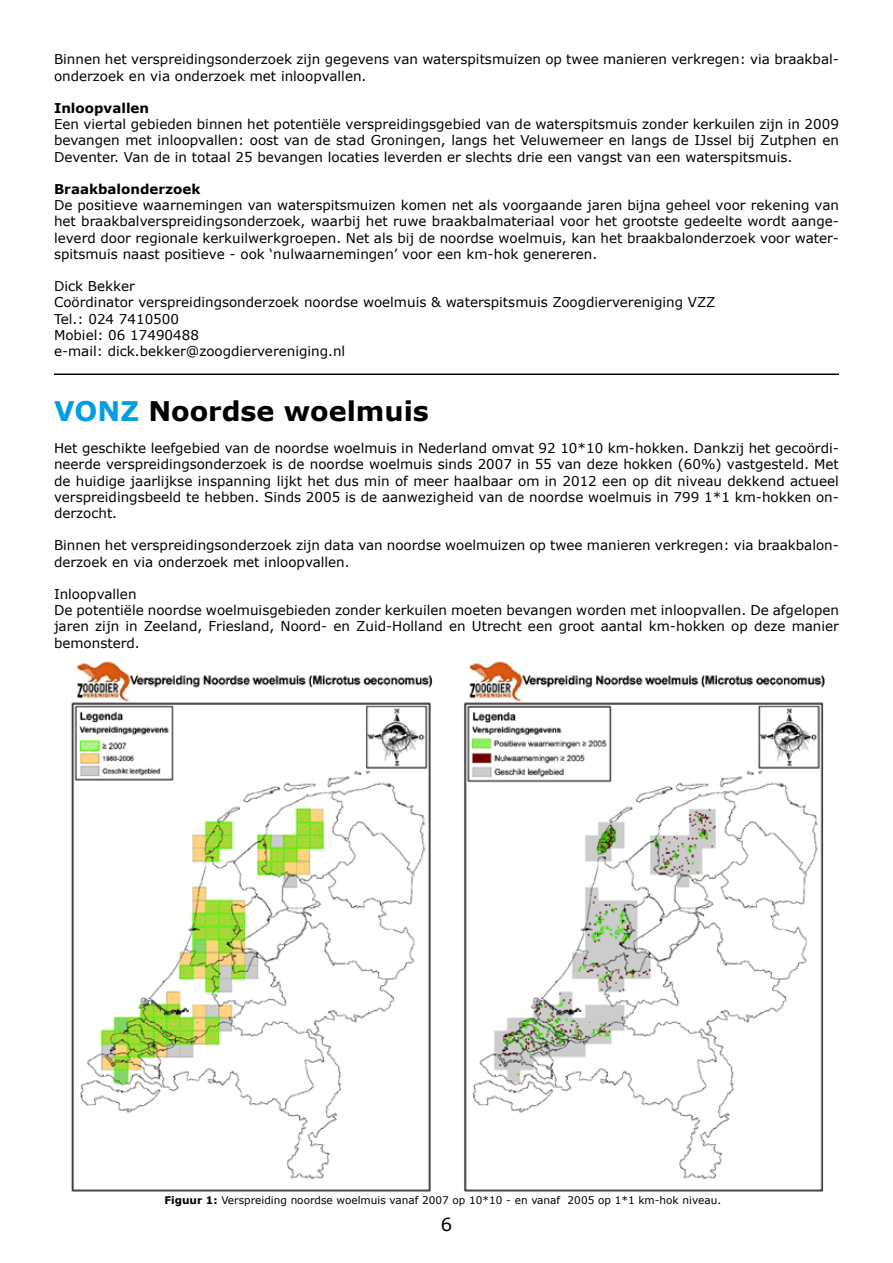
<style>
.page{position:relative;width:893px;height:1263px;background:#fff}
.page>*{position:absolute;margin:0;border:0;box-sizing:border-box;transform-origin:0 0}
.t1{font:700 27px "Verdana";color:#000}
.t2{font:18px "Verdana";color:#000}
.t3{font:13.5px/16.2px "Verdana";color:#000}
.t4{font:700 13.5px "Verdana";color:#000}
.t5{font:10.5px "Verdana";color:#000}
.s1{color:#009ee0}
.s2{font-weight:700}
</style>
<div class="page">
<hr style="left:54px;top:373px;width:785px;height:2px;background:#000">
<img style="left:71px;top:661px;width:754px;height:531px">
<p class="t3" style="left:54px;top:51px;width:786px">Binnen het verspreidingsonderzoek zijn gegevens van waterspitsmuizen op twee manieren verkregen: via braakbal&shy;onderzoek en via onderzoek met inloopvallen.</p>
<p class="t4" style="left:54px;top:99px;width:97px">Inloopvallen</p>
<p class="t3" style="left:54px;top:116px;width:786px;text-align:justify">Een viertal gebieden binnen het potentiële verspreidingsgebied van de waterspitsmuis zonder kerkuilen zijn in 2009 bevangen met inloopvallen: oost van de stad Groningen, langs het Veluwemeer en langs de IJssel bij Zutphen en Deventer. Van de in totaal 25 bevangen locaties leverden er slechts drie een vangst van een waterspitsmuis.</p>
<p class="t4" style="left:54px;top:180px;width:148px">Braakbalonderzoek</p>
<p class="t3" style="left:54px;top:197px;width:786px;text-align:justify">De positieve waarnemingen van waterspitsmuizen komen net als voorgaande jaren bijna geheel voor rekening van het braakbalverspreidingsonderzoek, waarbij het ruwe braakbalmateriaal voor het grootste gedeelte wordt aange&shy;leverd door regionale kerkuilwerkgroepen. Net als bij de noordse woelmuis, kan het braakbalonderzoek voor water&shy;spitsmuis naast positieve - ook ‘nulwaarnemingen’ voor een km-hok genereren.</p>
<p class="t3" style="left:54px;top:278px;width:663px">Dick Bekker<br>Coördinator verspreidingsonderzoek noordse woelmuis &amp; waterspitsmuis Zoogdiervereniging VZZ Tel.: 024 7410500<br>Mobiel: 06 17490488<br>e-mail: dick.bekker@zoogdiervereniging.nl</p>
<h1 class="t1" style="left:54px;top:394px;width:376px"><span class="s1">VONZ</span> Noordse woelmuis</h1>
<p class="t3" style="left:54px;top:440px;width:786px;text-align:justify">Het geschikte leefgebied van de noordse woelmuis in Nederland omvat 92 10*10 km-hokken. Dankzij het gecoördi&shy;neerde verspreidingsonderzoek is de noordse woelmuis sinds 2007 in 55 van deze hokken (60%) vastgesteld. Met de huidige jaarlijkse inspanning lijkt het dus min of meer haalbaar om in 2012 een op dit niveau dekkend actueel verspreidingsbeeld te hebben. Sinds 2005 is de aanwezigheid van de noordse woelmuis in 799 1*1 km-hokken on&shy;derzocht.</p>
<p class="t3" style="left:54px;top:537px;width:786px">Binnen het verspreidingsonderzoek zijn data van noordse woelmuizen op twee manieren verkregen: via braakbalon&shy;derzoek en via onderzoek met inloopvallen.</p>
<p class="t3" style="left:54px;top:585px;width:786px">Inloopvallen<br>De potentiële noordse woelmuisgebieden zonder kerkuilen moeten bevangen worden met inloopvallen. De afgelopen jaren zijn in Zeeland, Friesland, Noord- en Zuid-Holland en Utrecht een groot aantal km-hokken op deze manier bemonsterd.</p>
<p class="t5" style="left:164px;top:1193px;width:558px"><span class="s2">Figuur 1:</span> Verspreiding noordse woelmuis vanaf 2007 op 10*10 - en vanaf 2005 op 1*1 km-hok niveau.</p>
<h2 class="t2" style="left:441px;top:1213px;width:13px">6</h2>
</div>
